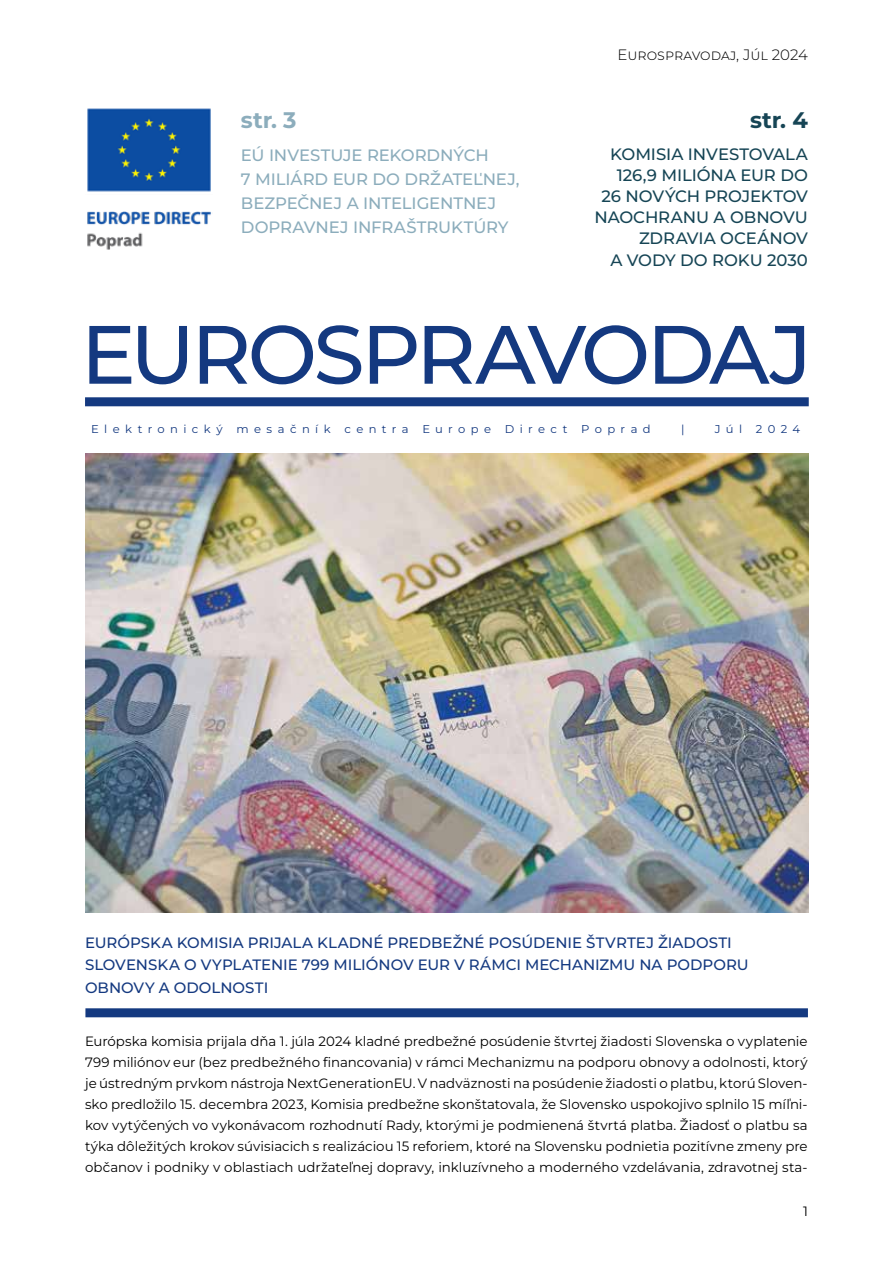
<style>
.page{position:relative;width:893px;height:1263px;background:#fff}
.page>*{position:absolute;margin:0;border:0;box-sizing:border-box;transform-origin:0 0}
.t1{font:500 82.5px "Montserrat";letter-spacing:-.045em;color:#143980}
.t2{font:700 22.5px "Montserrat";color:#8cadbc}
.t3{font:700 22.5px "Montserrat";color:#164555}
.t4{font:500 16.5px/21px "Montserrat";letter-spacing:-.005em;color:#164555;text-align:right}
.t5{font:500 16.5px/24px "Montserrat";letter-spacing:-.005em;color:#8cadbc}
.t6{font:500 15px/22.5px "Montserrat";color:#143980}
.t7{font:300 15px "Montserrat";color:#000}
.t8{font:13.5px/21px "Montserrat";color:#000;text-align:justify}
.t9{font:11.4px "Montserrat";letter-spacing:.465em;color:#143980}
</style>
<div class="page">
<div style="left:85px;top:1008px;width:723px;height:9px;background:#143980"></div>
<img style="left:87px;top:108px;width:124px;height:141px">
<img style="left:85px;top:453px;width:724px;height:459px">
<div style="left:85px;top:397px;width:724px;height:9px;background:#143980"></div>
<h2 class="t2" style="left:241px;top:104px;width:57px">str. 3</h2>
<p class="t5" style="left:241px;top:142px;width:280px">EÚ INVESTUJE REKORDNÝCH<br>7 MILIÁRD EUR DO DRŽATEĽNEJ,<br>BEZPEČNEJ A INTELIGENTNEJ<br>DOPRAVNEJ INFRAŠTRUKTÚRY</p>
<p class="t7" style="left:618px;top:45px;width:192px">Eurospravodaj, Júl 2024</p>
<h2 class="t3" style="left:750px;top:104px;width:59px">str. 4</h2>
<p class="t4" style="left:594px;top:143px;width:215px">KOMISIA INVESTOVALA<br>126,9 MILIÓNA EUR DO<br>26 NOVÝCH PROJEKTOV<br>NAOCHRANU A OBNOVU<br>ZDRAVIA OCEÁNOV</p>
<p class="t4" style="left:610px;top:249px;width:199px">A VODY DO ROKU 2030</p>
<h1 class="t1" style="left:81px;top:297px;width:733px">EUROSPRAVODAJ</h1>
<p class="t9" style="left:91px;top:421px;width:561px">Elektronický mesačník centra Europe Direct Poprad</p>
<p class="t9" style="left:681px;top:421px;width:5px">|</p>
<p class="t9" style="left:715px;top:421px;width:87px">Júl 2024</p>
<p class="t6" style="left:85px;top:931px;width:665px">EURÓPSKA KOMISIA PRIJALA KLADNÉ PREDBEŽNÉ POSÚDENIE ŠTVRTEJ ŽIADOSTI<br>SLOVENSKA O VYPLATENIE 799 MILIÓNOV EUR V RÁMCI MECHANIZMU NA PODPORU<br>OBNOVY A ODOLNOSTI</p>
<p class="t8" style="left:85px;top:1030px;width:724px">Európska komisia prijala dňa 1. júla 2024 kladné predbežné posúdenie štvrtej žiadosti Slovenska o vyplatenie 799 miliónov eur (bez predbežného financovania) v rámci Mechanizmu na podporu obnovy a odolnosti, ktorý je ústredným prvkom nástroja NextGenerationEU. V nadväznosti na posúdenie žiadosti o platbu, ktorú Sloven&shy;sko predložilo 15. decembra 2023, Komisia predbežne skonštatovala, že Slovensko uspokojivo splnilo 15 míľni&shy;kov vytýčených vo vykonávacom rozhodnutí Rady, ktorými je podmienená štvrtá platba. Žiadosť o platbu sa týka dôležitých krokov súvisiacich s realizáciou 15 reforiem, ktoré na Slovensku podnietia pozitívne zmeny pre občanov i podniky v oblastiach udržateľnej dopravy, inkluzívneho a moderného vzdelávania, zdravotnej sta-</p>
<p class="t8" style="left:803px;top:1200px;width:6px">1</p>
</div>
